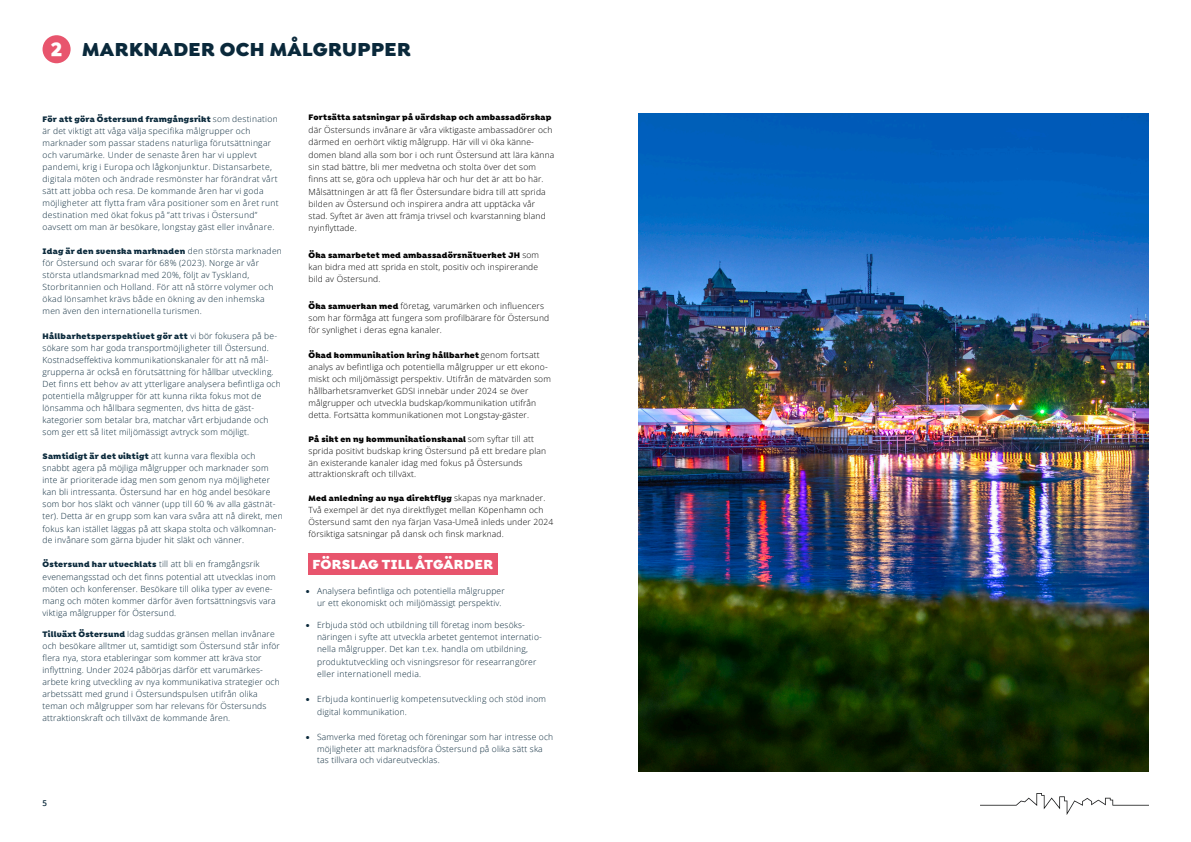
<style>
.page{position:relative;width:1191px;height:842px;background:#fff}
.page>*{position:absolute;margin:0;border:0;box-sizing:border-box;transform-origin:0 0}
.t1{font:900 20px "Isidora Sans Alt";letter-spacing:.02em;color:#0a293b}
.t2{font:900 20px "Isidora Sans Alt";color:#fff}
.t3{font:900 14px "Isidora Sans Alt";letter-spacing:.02em;color:#fff}
.t4{font:300 8.5px/12px "Open Sans";letter-spacing:.02em;color:#0a293b}
.t5{font:300 8.5px/12.3px "Open Sans";letter-spacing:.02em;color:#000}
.t6{font:900 8.5px "Isidora Sans Alt";letter-spacing:.02em;color:#000}
.t7{font:600 8px "Open Sans";color:#0a293b}
.s1{font-family:"Isidora Sans Alt";font-weight:900}
.s2{font-family:"Open Sans";font-weight:300}
</style>
<div class="page">
<img style="left:980px;top:793px;width:168px;height:22px">
<img style="left:638px;top:113px;width:510px;height:658px">
<div style="left:308px;top:553px;width:189px;height:22px;background:#e8556d"></div>
<div style="left:43px;top:35px;width:28px;height:28px;background:#e8556d;border-radius:50%"></div>
<p class="t2" style="left:51px;top:37px;width:13px">2</p>
<p class="t1" style="left:82px;top:37px;width:330px">MARKNADER OCH MÅLGRUPPER</p>
<p class="t4" style="left:43px;top:113px;width:237px"><span class="s1">För att göra Östersund framgångsrikt</span> som destination är det viktigt att våga välja specifika målgrupper och marknader som passar stadens naturliga förutsättningar och varumärke. Under de senaste åren har vi upplevt pandemi, krig i Europa och lågkonjunktur. Distansarbete, digitala möten och ändrade resmönster har förändrat vårt sätt att jobba och resa. De kommande åren har vi goda möjligheter att flytta fram våra positioner som en året runt destination med ökat fokus på ”att trivas i Östersund” oavsett om man är besökare, longstay gäst eller invånare.</p>
<p class="t4" style="left:43px;top:245px;width:241px"><span class="s1">Idag är den svenska marknaden</span> den största marknaden för Östersund och svarar för 68% (2023). Norge är vår största utlandsmarknad med 20%, följt av Tyskland, Storbritannien och Holland. För att nå större volymer och ökad lönsamhet krävs både en ökning av den inhemska men även den internationella turismen.</p>
<p class="t4" style="left:43px;top:330px;width:240px"><span class="s1">Hållbarhetsperspektivet gör att</span> vi bör fokusera på be&shy;sökare som har goda transportmöjligheter till Östersund.<br>Kostnadseffektiva kommunikationskanaler för att nå mål&shy;grupperna är också en förutsättning för hållbar utveckling.<br>Det finns ett behov av att ytterligare analysera befintliga och potentiella målgrupper för att kunna rikta fokus mot de lönsamma och hållbara segmenten, dvs hitta de gäst&shy;kategorier som betalar bra, matchar vårt erbjudande och som ger ett så litet miljömässigt avtryck som möjligt.</p>
<p class="t4" style="left:43px;top:450px;width:242px"><span class="s1">Samtidigt är det viktigt</span> att kunna vara flexibla och snabbt agera på möjliga målgrupper och marknader som inte är prioriterade idag men som genom nya möjligheter kan bli intressanta. Östersund har en hög andel besökare som bor hos släkt och vänner (upp till 60 % av alla gästnät&shy;ter). Detta är en grupp som kan vara svåra att nå direkt, men</p>
<p class="t4" style="left:43px;top:523px;width:235px;line-height:11.2px">fokus kan istället läggas på att skapa stolta och välkomnan&shy;de invånare som gärna bjuder hit släkt och vänner.</p>
<p class="t4" style="left:43px;top:558px;width:235px"><span class="s1">Östersund har utvecklats</span> till att bli en framgångsrik evenemangsstad och det finns potential att utvecklas inom möten och konferenser. Besökare till olika typer av evene&shy;mang och möten kommer därför även fortsättningsvis vara viktiga målgrupper för Östersund.</p>
<p class="t4" style="left:43px;top:627px;width:239px"><span class="s1">Tillväxt Östersund</span> Idag suddas gränsen mellan invånare och besökare alltmer ut, samtidigt som Östersund står inför flera nya, stora etableringar som kommer att kräva stor inflyttning. Under 2024 påbörjas därför ett varumärkes&shy;arbete kring utveckling av nya kommunikativa strategier och arbetssätt med grund i Östersundspulsen utifrån olika teman och målgrupper som har relevans för Östersunds attraktionskraft och tillväxt de kommande åren.</p>
<p class="t7" style="left:43px;top:797px;width:6px">5</p>
<p class="t6" style="left:308px;top:112px;width:244px">Fortsätta satsningar på värdskap och ambassadörskap</p>
<p class="t5" style="left:308px;top:124px;width:247px">där Östersunds invånare är våra viktigaste ambassadörer och därmed en oerhört viktig målgrupp. Här vill vi öka känne&shy;domen bland alla som bor i och runt Östersund att lära känna sin stad bättre, bli mer medvetna och stolta över det som finns att se, göra och uppleva här och hur det är att bo här.<br>Målsättningen är att få fler Östersundare bidra till att sprida bilden av Östersund och inspirera andra att upptäcka vår stad. Syftet är även att främja trivsel och kvarstanning bland nyinflyttade.</p>
<p class="t6" style="left:308px;top:249px;width:232px">Öka samarbetet med ambassadörsnätverket JH <span class="s2">som</span></p>
<p class="t5" style="left:308px;top:261px;width:231px">kan bidra med att sprida en stolt, positiv och inspirerande bild av Östersund.</p>
<p class="t5" style="left:308px;top:299px;width:242px"><span class="s1">Öka samverkan med</span> företag, varumärken och influencers som har förmåga att fungera som profilbärare för Östersund för synlighet i deras egna kanaler.</p>
<p class="t6" style="left:308px;top:349px;width:232px">Ökad kommunikation kring hållbarhet <span class="s2">genom fortsatt</span></p>
<p class="t5" style="left:308px;top:360px;width:244px;line-height:12px">analys av befintliga och potentiella målgrupper ur ett ekono&shy;miskt och miljömässigt perspektiv. Utifrån de mätvärden som hållbarhetsramverket GDSI innebär under 2024 se över målgrupper och utveckla budskap/kommunikation utifrån detta. Fortsätta kommunikationen mot Longstay-gäster.</p>
<p class="t6" style="left:308px;top:433px;width:227px">På sikt en ny kommunikationskanal <span class="s2">som syftar till att</span></p>
<p class="t5" style="left:308px;top:444px;width:239px;line-height:12px">sprida positivt budskap kring Östersund på ett bredare plan än existerande kanaler idag med fokus på Östersunds attraktionskraft och tillväxt.</p>
<p class="t6" style="left:308px;top:493px;width:238px">Med anledning av nya direktflyg <span class="s2">skapas nya marknader.</span></p>
<p class="t5" style="left:308px;top:504px;width:246px;line-height:12px">Två exempel är det nya direktflyget mellan Köpenhamn och<br>Östersund samt den nya färjan Vasa-Umeå inleds under 2024 försiktiga satsningar på dansk och finsk marknad.</p>
<p class="t3" style="left:312px;top:555px;width:182px">FÖRSLAG TILL ÅTGÄRDER</p>
<p class="t4" style="left:317px;top:584px;width:189px;text-indent:-11px">• Analysera befintliga och potentiella målgrupper ur ett ekonomiskt och miljömässigt perspektiv.</p>
<p class="t4" style="left:317px;top:619px;width:226px;line-height:11.3px;text-indent:-11px">• Erbjuda stöd och utbildning till företag inom besöks&shy;näringen i syfte att utveckla arbetet gentemot internatio-</p>
<p class="t4" style="left:317px;top:643px;width:221px">nella målgrupper. Det kan t.ex. handla om utbildning, produktutveckling och visningsresor för researrangörer eller internationell media.</p>
<p class="t4" style="left:317px;top:693px;width:230px;text-indent:-11px">• Erbjuda kontinuerlig kompetensutveckling och stöd inom digital kommunikation.</p>
<p class="t4" style="left:306px;top:731px;width:249px;text-align:center">• Samverka med företag och föreningar som har intresse och möjligheter att marknadsföra Östersund på olika sätt ska</p>
<p class="t4" style="left:317px;top:754px;width:124px">tas tillvara och vidareutvecklas.</p>
</div>
